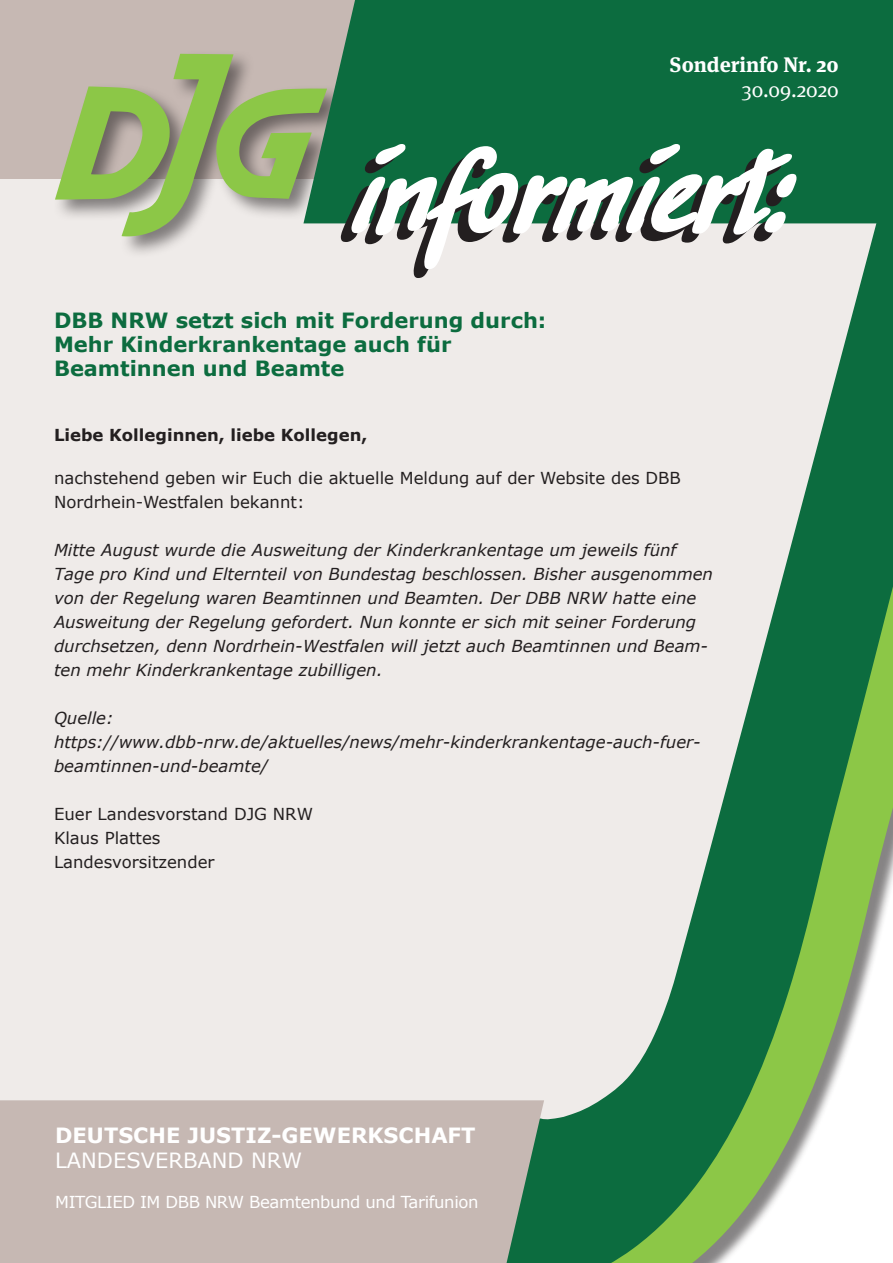
<style>
.page{position:relative;width:893px;height:1263px;background:#fff}
.page>*{position:absolute;margin:0;border:0;box-sizing:border-box;transform-origin:0 0}
.t1{font:italic 700 120px "Jakob";color:#fff}
.t2{font:700 21px/24px "Verdana";color:#0c6c3f}
.t3{font:700 21px "Verdana";color:#fff}
.t4{font:21px "Verdana";color:#fff}
.t5{font:700 21px "Meta Serif Pro";color:#fff}
.t6{font:21px "Meta Serif Pro";color:#fff}
.t7{font:italic 16.5px/24px "Verdana";color:#231f20}
.t8{font:16.5px/24px "Verdana";color:#231f20}
.t9{font:16.5px "Verdana";letter-spacing:-.025em;color:#fff}
.t10{font:700 16.5px "Verdana";color:#231f20}
</style>
<div class="page">
<div style="left:0;top:178px;width:493px;height:922px;background:#efebe9"></div>
<div style="left:0;top:0;width:893px;height:178px;background:#c6b8b3"></div>
<div style="left:52px;top:50px;width:296px;height:209px;background:#231f20;opacity:.55"></div>
<svg style="left:55px;top:54px;width:272px;height:182px"></svg>
<svg style="left:493px;top:223px;width:400px;height:1040px;background:#aac6ae"></svg>
<div style="left:0;top:1100px;width:544px;height:163px;background:#c6b8b3"></div>
<div style="left:303px;top:0;width:590px;height:223px;background:#0c6c3f"></div>
<p class="t5" style="left:670px;top:48px;width:170px">Sonderinfo Nr. 20</p>
<p class="t6" style="left:742px;top:74px;width:99px">30.09.2020</p>
<p class="t1" style="left:343px;top:99px;width:511px">informiert:</p>
<p class="t2" style="left:54px;top:308px;width:494px">DBB NRW setzt sich mit Forderung durch:</p>
<p class="t2" style="left:54px;top:332px;width:399px">Mehr Kinderkrankentage auch für<br>Beamtinnen und Beamte</p>
<p class="t10" style="left:54px;top:424px;width:315px">Liebe Kolleginnen, liebe Kollegen,</p>
<p class="t8" style="left:54px;top:467px;width:628px">nachstehend geben wir Euch die aktuelle Meldung auf der Website des DBB<br>Nordrhein-Westfalen bekannt:</p>
<p class="t7" style="left:54px;top:539px;width:661px">Mitte August wurde die Ausweitung der Kinderkrankentage um jeweils fünf Tage pro Kind und Elternteil von Bundestag beschlossen. Bisher ausgenommen von der Regelung waren Beamtinnen und Beamten. Der DBB NRW hatte eine Ausweitung der Regelung gefordert. Nun konnte er sich mit seiner Forderung durchsetzen, denn Nordrhein-Westfalen will jetzt auch Beamtinnen und Beam&shy;ten mehr Kinderkrankentage zubilligen.</p>
<p class="t7" style="left:54px;top:707px;width:648px">Quelle: https://www.dbb-nrw.de/aktuelles/news/mehr-kinderkrankentage-auch-fuer&shy;beamtinnen-und-beamte/</p>
<p class="t8" style="left:54px;top:803px;width:260px">Euer Landesvorstand DJG NRW</p>
<p class="t8" style="left:54px;top:827px;width:108px">Klaus Plattes</p>
<p class="t8" style="left:54px;top:851px;width:162px">Landesvorsitzender</p>
<p class="t3" style="left:55px;top:1122px;width:422px">DEUTSCHE JUSTIZ-GEWERKSCHAFT</p>
<p class="t4" style="left:55px;top:1147px;width:248px">LANDESVERBAND NRW</p>
<p class="t9" style="left:55px;top:1191px;width:425px">MITGLIED IM DBB NRW Beamtenbund und Tarifunion</p>
</div>
